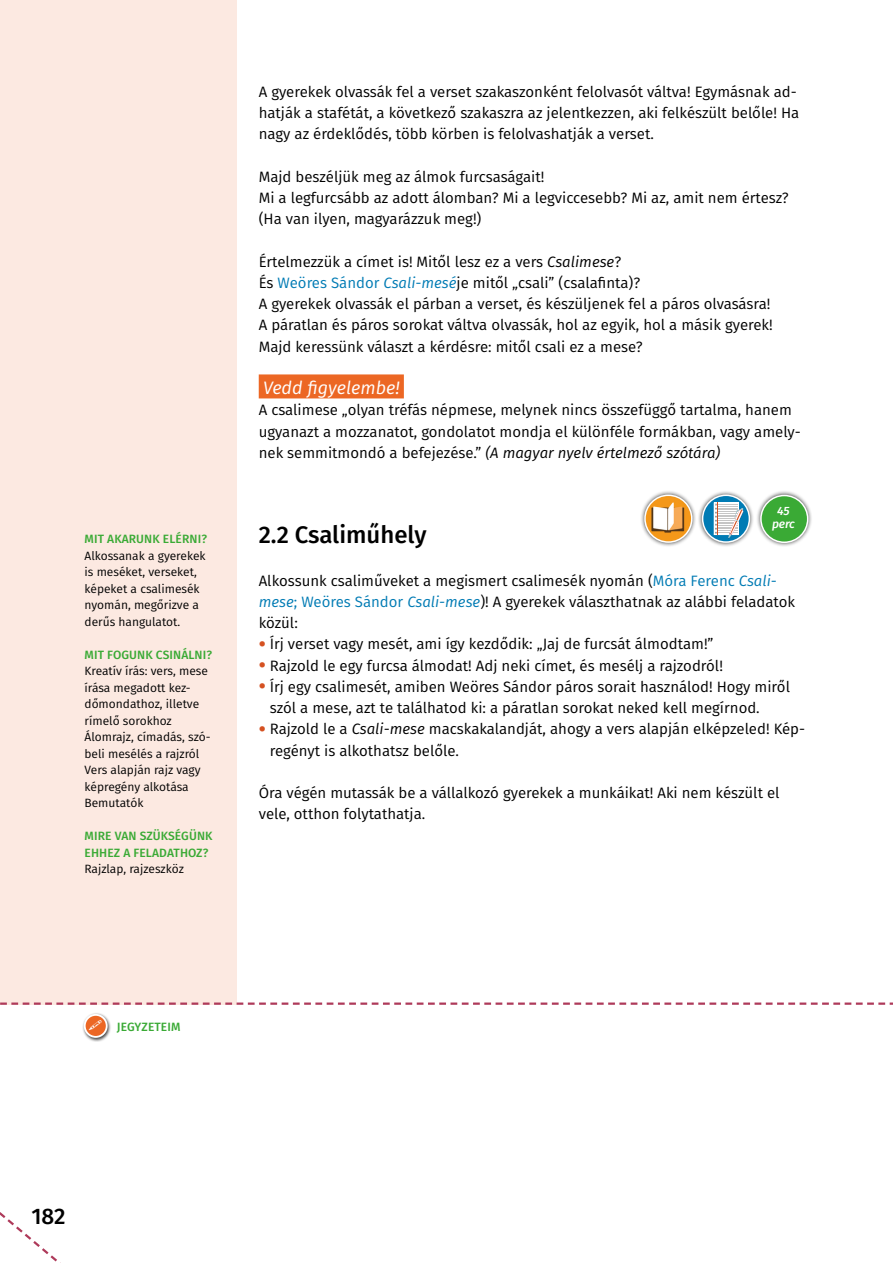
<style>
.page{position:relative;width:893px;height:1263px;background:#fff}
.page>*{position:absolute;margin:0;border:0;box-sizing:border-box;transform-origin:0 0}
.t1{font:500 24px "Fira Sans";color:#000}
.t2{font:500 22.5px "Fira Sans";color:#000}
.t3{font:italic 18px "Fira Sans";color:#fff}
.t4{font:15px/21.3px "Fira Sans";color:#000}
.t5{font:12px/16.5px "Fira Sans";color:#000}
.t6{font:500 12px/16.5px "Fira Sans";letter-spacing:.01em;color:#3aaa35}
.t7{font:italic 500 12px/13.5px "Fira Sans";letter-spacing:-.015em;color:#fff;text-align:center}
.s1{font-style:italic}
.s2{color:#007bb4}
.s3{font-style:italic;color:#007bb4}
.s4{font-weight:500;font-size:21px;color:#d55121}
</style>
<div class="page">
<div style="left:0;top:0;width:237px;height:1005px;background:#fce9e1"></div>
<div style="left:82px;top:1012px;width:30px;height:30px;background:#000;opacity:.75"></div>
<svg style="left:85px;top:1015px;width:22px;height:22px"></svg>
<div style="left:84px;top:1014px;width:24px;height:24px;border:2px solid #fff;border-radius:50%"></div>
<div style="left:259px;top:374px;width:145px;height:24px;background:#ec6724"></div>
<svg style="left:0;top:1212px;width:61px;height:51px"></svg>
<svg style="left:0;top:1002px;width:893px;height:3px"></svg>
<div style="left:697px;top:490px;width:58px;height:57px;background:#000;opacity:.75"></div>
<svg style="left:702px;top:494px;width:48px;height:49px"></svg>
<svg style="left:714px;top:502px;width:29px;height:37px"></svg>
<div style="left:640px;top:490px;width:57px;height:57px;background:#000;opacity:.75"></div>
<img style="left:645px;top:495px;width:47px;height:47px;border-radius:23px">
<div style="left:644px;top:494px;width:48px;height:49px;border:2px solid #fff;border-radius:50%"></div>
<div style="left:756px;top:490px;width:57px;height:57px;background:#000;opacity:.75"></div>
<div style="left:761px;top:495px;width:47px;height:47px;background:#3aaa35;border-radius:50%"></div>
<div style="left:760px;top:495px;width:48px;height:48px;border:2px solid #fff;border-radius:50%"></div>
<svg style="left:89px;top:1020px;width:13px;height:10px"></svg>
<p class="t6" style="left:85px;top:530px;width:124px">MIT AKARUNK ELÉRNI?</p>
<p class="t5" style="left:85px;top:547px;width:123px">Alkossanak a gyerekek is meséket, verseket, képeket a csalimesék nyomán, megőrizve a derűs hangulatot.</p>
<p class="t6" style="left:85px;top:646px;width:129px">MIT FOGUNK CSINÁLNI?</p>
<p class="t5" style="left:85px;top:663px;width:128px">Kreatív írás: vers, mese írása megadott kez&shy;dőmondathoz, illetve rímelő sorokhoz<br>Álomrajz, címadás, szó&shy;beli mesélés a rajzról<br>Vers alapján rajz vagy képregény alkotása<br>Bemutatók</p>
<p class="t6" style="left:85px;top:827px;width:129px">MIRE VAN SZÜKSÉGÜNK<br>EHHEZ A FELADATHOZ?</p>
<p class="t5" style="left:85px;top:861px;width:101px">Rajzlap, rajzeszköz</p>
<p class="t4" style="left:259px;top:80px;width:542px">A gyerekek olvassák fel a verset szakaszonként felolvasót váltva! Egymásnak ad&shy;hatják a stafétát, a következő szakaszra az jelentkezzen, aki felkészült belőle! Ha nagy az érdeklődés, több körben is felolvashatják a verset.</p>
<p class="t4" style="left:259px;top:165px;width:531px">Majd beszéljük meg az álmok furcsaságait!<br>Mi a legfurcsább az adott álomban? Mi a legviccesebb? Mi az, amit nem értesz? (Ha van ilyen, magyarázzuk meg!)</p>
<p class="t4" style="left:259px;top:250px;width:516px">Értelmezzük a címet is! Mitől lesz ez a vers <span class="s1">Csalimese</span>?<br>És <span class="s2">Weöres Sándor</span> <span class="s3">Csali-mesé</span>je mitől „csali” (csalafinta)?<br>A gyerekek olvassák el párban a verset, és készüljenek fel a páros olvasásra!<br>A páratlan és páros sorokat váltva olvassák, hol az egyik, hol a másik gyerek!<br>Majd keressünk választ a kérdésre: mitől csali ez a mese?</p>
<p class="t3" style="left:263px;top:375px;width:138px">Vedd figyelembe!</p>
<p class="t4" style="left:259px;top:399px;width:543px">A csalimese „olyan tréfás népmese, melynek nincs összefüggő tartalma, hanem ugyanazt a mozzanatot, gondolatot mondja el különféle formákban, vagy amely&shy;nek semmitmondó a befejezése.” <span class="s1">(A magyar nyelv értelmező szótára)</span></p>
<p class="t7" style="left:772px;top:503px;width:24px">45 perc</p>
<h1 class="t1" style="left:259px;top:515px;width:169px">2.2 Csaliműhely</h1>
<p class="t4" style="left:259px;top:569px;width:538px">Alkossunk csaliműveket a megismert csalimesék nyomán (<span class="s2">Móra Ferenc</span> <span class="s3">Csali&shy;mese</span><span class="s2">; Weöres Sándor</span> <span class="s3">Csali-mese</span>)! A gyerekek választhatnak az alábbi feladatok közül:</p>
<p class="t4" style="left:259px;top:633px;width:456px"><span class="s4">•</span> Írj verset vagy mesét, ami így kezdődik: „Jaj de furcsát álmodtam!”</p>
<p class="t4" style="left:259px;top:654px;width:466px"><span class="s4">•</span> Rajzold le egy furcsa álmodat! Adj neki címet, és mesélj a rajzodról!</p>
<p class="t4" style="left:270px;top:676px;width:522px;text-indent:-11px"><span class="s4">•</span> Írj egy csalimesét, amiben Weöres Sándor páros sorait használod! Hogy miről szól a mese, azt te találhatod ki: a páratlan sorokat neked kell megírnod.</p>
<p class="t4" style="left:270px;top:718px;width:537px;text-indent:-11px"><span class="s4">•</span> Rajzold le a <span class="s1">Csali-mese</span> macskakalandját, ahogy a vers alapján elképzeled! Kép&shy;regényt is alkothatsz belőle.</p>
<p class="t4" style="left:259px;top:782px;width:522px">Óra végén mutassák be a vállalkozó gyerekek a munkáikat! Aki nem készült el vele, otthon folytathatja.</p>
<p class="t6" style="left:117px;top:1017px;width:65px">JEGYZETEIM</p>
<h2 class="t2" style="left:31px;top:1198px;width:36px">182</h2>
</div>
